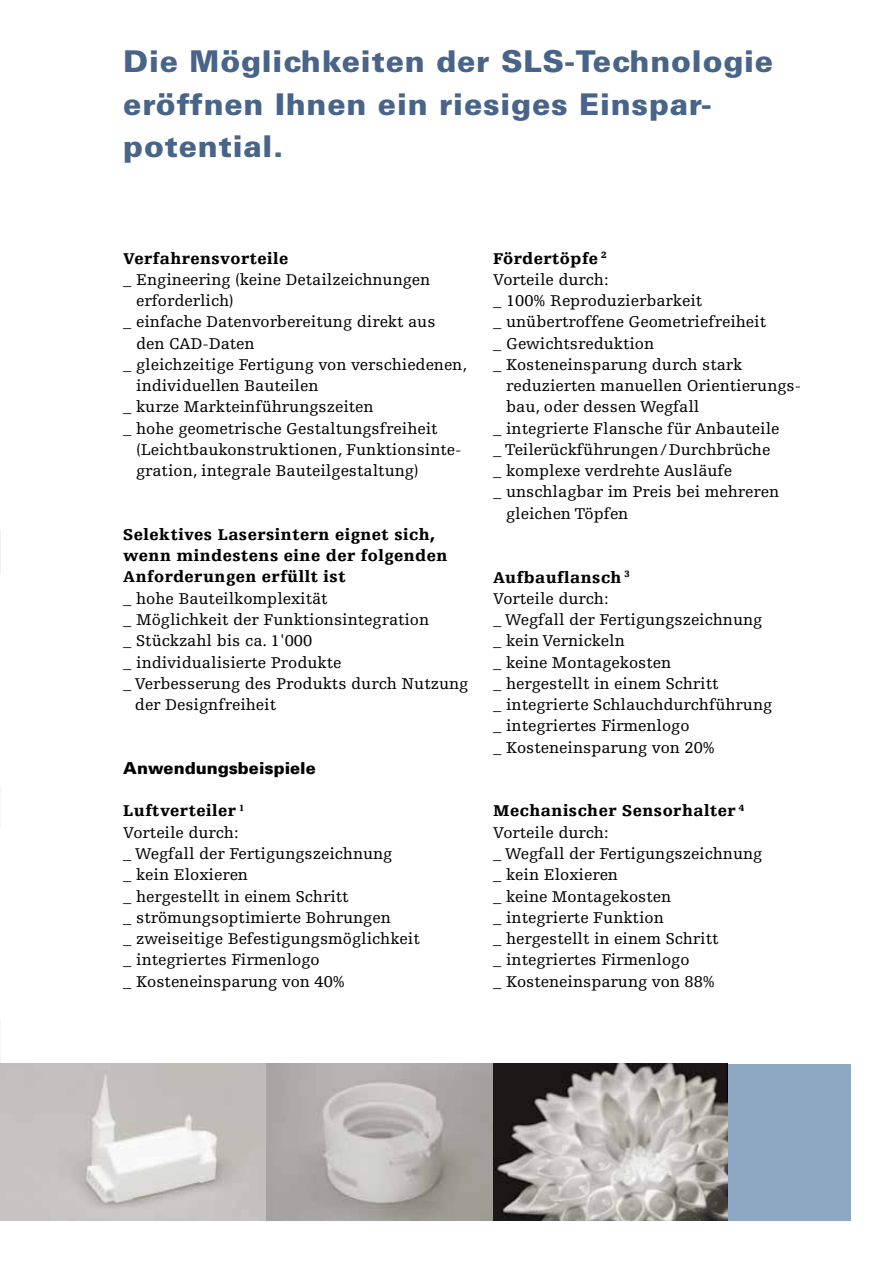
<style>
.page{position:relative;width:893px;height:1263px;background:#fff}
.page>*{position:absolute;margin:0;border:0;box-sizing:border-box;transform-origin:0 0}
.t1{font:900 30px/42.5px "Univers LT Std";letter-spacing:.025em;color:#486489}
.t2{font:16.5px/21.3px "Egyptienne FLT Std";color:#000}
.t3{font:900 16.5px/21.3px "Egyptienne FLT Std";letter-spacing:.03em;color:#000}
.t4{font:900 16.5px "Univers";color:#000}
.s1{font-weight:900}
</style>
<div class="page">
<img style="left:0;top:556px;width:1px;height:251px">
<div style="left:727px;top:1064px;width:123px;height:156px;background:#8ea7c3"></div>
<img style="left:0;top:1064px;width:493px;height:156px">
<img style="left:493px;top:1064px;width:234px;height:156px">
<h1 class="t1" style="left:123px;top:40px;width:651px">Die Möglichkeiten der SLS-Technologie eröffnen Ihnen ein riesiges Einspar&shy;potential.</h1>
<p class="t3" style="left:123px;top:248px;width:167px">Verfahrensvorteile</p>
<p class="t2" style="left:123px;top:269px;width:308px">_ Engineering (keine Detailzeichnungen</p>
<p class="t2" style="left:136px;top:290px;width:99px">erforderlich)</p>
<p class="t2" style="left:123px;top:312px;width:314px">_ einfache Datenvorbereitung direkt aus</p>
<p class="t2" style="left:136px;top:333px;width:120px">den CAD-Daten</p>
<p class="t2" style="left:123px;top:354px;width:345px">_ gleichzeitige Fertigung von verschiedenen,</p>
<p class="t2" style="left:136px;top:375px;width:184px">individuellen Bauteilen</p>
<p class="t2" style="left:123px;top:397px;width:252px">_ kurze Markteinführungszeiten</p>
<p class="t2" style="left:123px;top:418px;width:316px">_ hohe geometrische Gestaltungsfreiheit</p>
<p class="t2" style="left:136px;top:439px;width:327px">(Leichtbaukonstruktionen, Funktionsinte-</p>
<p class="t2" style="left:136px;top:460px;width:284px">gration, integrale Bauteilgestaltung)</p>
<p class="t3" style="left:123px;top:524px;width:326px">Selektives Lasersintern eignet sich, wenn mindestens eine der folgenden<br>Anforderungen erfüllt ist</p>
<p class="t2" style="left:123px;top:588px;width:206px">_ hohe Bauteilkomplexität</p>
<p class="t2" style="left:123px;top:609px;width:307px">_ Möglichkeit der Funktionsintegration</p>
<p class="t2" style="left:123px;top:630px;width:190px">_ Stückzahl bis ca. 1'000</p>
<p class="t2" style="left:123px;top:652px;width:220px">_ individualisierte Produkte</p>
<p class="t2" style="left:123px;top:673px;width:347px">_ Verbesserung des Produkts durch Nutzung</p>
<p class="t2" style="left:135px;top:694px;width:143px">der Designfreiheit</p>
<p class="t4" style="left:123px;top:758px;width:194px">Anwendungsbeispiele</p>
<p class="t2" style="left:123px;top:800px;width:298px"><span class="s1">Luftverteiler</span> <sup>1<br></sup>Vorteile durch:<br>_ Wegfall der Fertigungszeichnung<br>_ kein Eloxieren<br>_ hergestellt in einem Schritt<br>_ strömungsoptimierte Bohrungen<br>_ zweiseitige Befestigungsmöglichkeit _ integriertes Firmenlogo<br>_ Kosteneinsparung von 40%</p>
<p class="t2" style="left:493px;top:248px;width:274px"><span class="s1">Fördertöpfe</span> <sup>2<br></sup>Vorteile durch:<br>_ 100% Reproduzierbarkeit<br>_ unübertroffene Geometriefreiheit _ Gewichtsreduktion<br>_ Kosteneinsparung durch stark</p>
<p class="t2" style="left:506px;top:375px;width:297px">reduzierten manuellen Orientierungs-</p>
<p class="t2" style="left:506px;top:397px;width:195px">bau, oder dessen Wegfall</p>
<p class="t2" style="left:493px;top:418px;width:288px">_ integrierte Flansche für Anbauteile</p>
<p class="t2" style="left:493px;top:439px;width:279px">_ Teilerückführungen/Durchbrüche</p>
<p class="t2" style="left:493px;top:460px;width:240px">_ komplexe verdrehte Ausläufe</p>
<p class="t2" style="left:493px;top:482px;width:287px">_ unschlagbar im Preis bei mehreren</p>
<p class="t2" style="left:506px;top:503px;width:124px">gleichen Töpfen</p>
<p class="t2" style="left:493px;top:567px;width:281px"><span class="s1">Aufbauflansch</span> <sup>3<br></sup>Vorteile durch:<br>_ Wegfall der Fertigungszeichnung _ kein Vernickeln<br>_ keine Montagekosten<br>_ hergestellt in einem Schritt<br>_ integrierte Schlauchdurchführung _ integriertes Firmenlogo<br>_ Kosteneinsparung von 20%</p>
<p class="t2" style="left:493px;top:801px;width:271px"><span class="s1">Mechanischer Sensorhalter</span> <sup>4<br></sup>Vorteile durch:<br>_ Wegfall der Fertigungszeichnung _ kein Eloxieren<br>_ keine Montagekosten<br>_ integrierte Funktion<br>_ hergestellt in einem Schritt<br>_ integriertes Firmenlogo<br>_ Kosteneinsparung von 88%</p>
</div>
